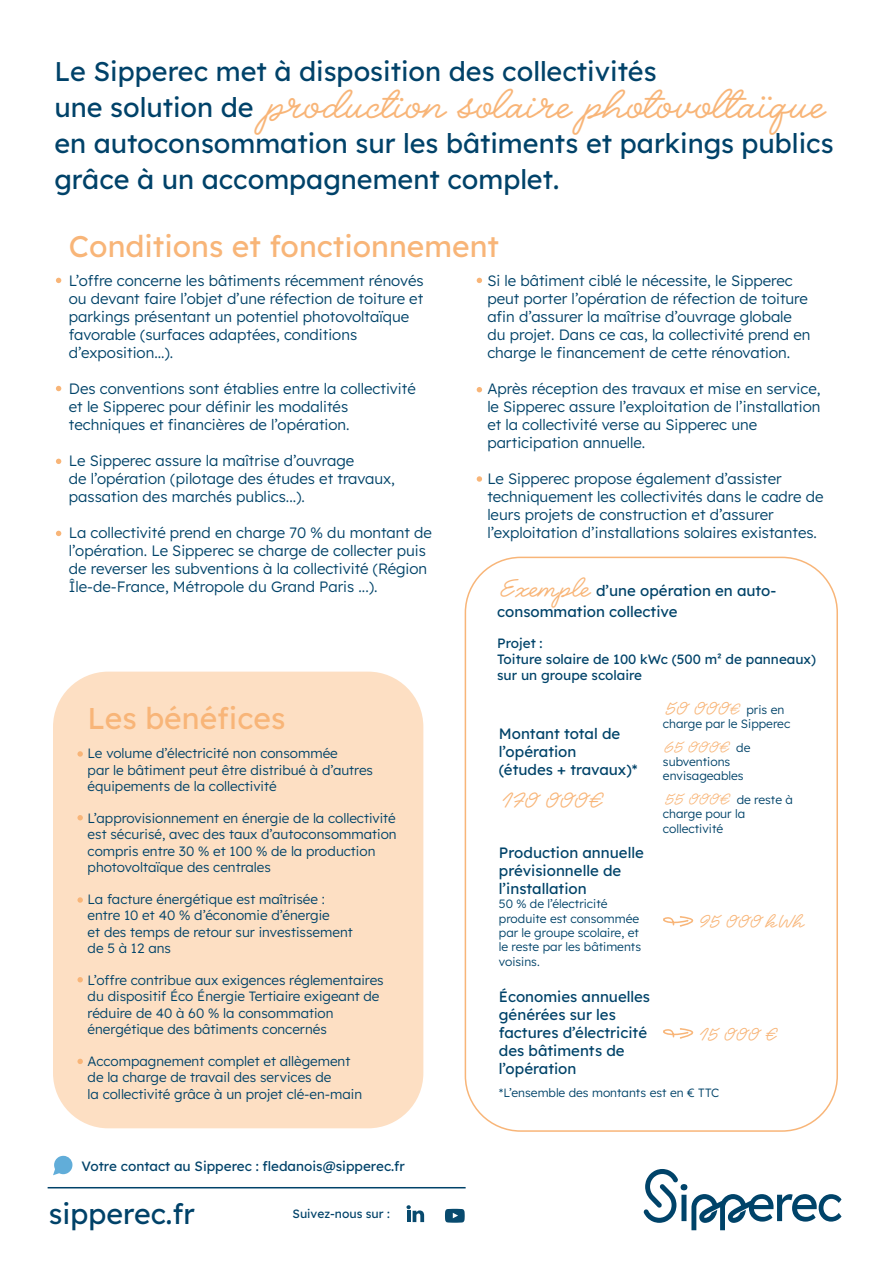
<style>
.page{position:relative;width:893px;height:1263px;background:#fff}
.page>*{position:absolute;margin:0;border:0;box-sizing:border-box;transform-origin:0 0}
.t1{font:48px "Blitz Script";color:#f8b578}
.t2{font:30px "Lexend";color:#f8b578}
.t3{font:28.5px "Lexend";color:#004269}
.t4{font:27px/36px "Lexend";color:#004269}
.t5{font:27px "Blitz Script";color:#f8b578}
.t6{font:22.5px "Blitz Script";color:#f8b578}
.t7{font:19.5px "Blitz Script";color:#f8b578}
.t8{font:300 15px/18px "Lexend Deca";color:#004369}
.t9{font:15px/18px "Lexend Deca";color:#004369}
.t10{font:15px/21px "Lexend";color:#004369}
.t11{font:200 15px/18px "Lexend";color:#004369}
.t12{font:300 13.5px/16.2px "Lexend Deca";color:#004369}
.t13{font:13.5px/16.2px "Lexend Deca";color:#004369}
.t14{font:13.5px "Lexend";color:#004269}
.t15{font:13.5px "Lexend";color:#004369}
.t16{font:300 12px/14.4px "Lexend Deca";color:#004369}
.t17{font:12px "Lexend";color:#004269}
.s1{font-family:"Lexend";font-size:27px;color:#004269}
.s2{font-family:"Blitz Script";font-size:31.5px;color:#f8b578}
.s3{font-family:"Blitz Script";font-weight:400;font-size:22.5px;color:#f8b578}
.s4{font-family:"Blitz Script";font-weight:400;font-size:19.5px;color:#f8b578}
.s5{font-family:"Lexend Deca";font-weight:300;font-size:12px;color:#004369}
</style>
<div class="page">
<div style="left:53px;top:672px;width:370px;height:456px;background:#fddfc3;border-radius:55px"></div>
<div style="left:465px;top:557px;width:373px;height:575px;border:2px solid #f8b578;border-radius:55px"></div>
<svg style="left:643px;top:1169px;width:198px;height:61px"></svg>
<svg style="left:445px;top:1209px;width:20px;height:14px"></svg>
<svg style="left:406px;top:1205px;width:18px;height:17px"></svg>
<svg style="left:53px;top:1156px;width:19px;height:19px"></svg>
<hr style="left:48px;top:1187px;width:418px;height:1px;background:#004269">
<svg style="left:663px;top:916px;width:31px;height:11px"></svg>
<svg style="left:56px;top:278px;width:5px;height:5px"></svg>
<svg style="left:56px;top:386px;width:5px;height:5px"></svg>
<svg style="left:56px;top:459px;width:5px;height:5px"></svg>
<svg style="left:56px;top:531px;width:5px;height:5px"></svg>
<svg style="left:477px;top:278px;width:5px;height:5px"></svg>
<svg style="left:477px;top:476px;width:5px;height:6px"></svg>
<svg style="left:77px;top:751px;width:6px;height:6px"></svg>
<svg style="left:77px;top:897px;width:6px;height:6px"></svg>
<svg style="left:77px;top:815px;width:6px;height:5px"></svg>
<svg style="left:663px;top:1028px;width:31px;height:11px"></svg>
<svg style="left:477px;top:387px;width:5px;height:5px"></svg>
<svg style="left:77px;top:1059px;width:6px;height:5px"></svg>
<svg style="left:77px;top:977px;width:6px;height:5px"></svg>
<p class="t4" style="left:54px;top:51px;width:604px">Le Sipperec met à disposition des collectivités</p>
<p class="t1" style="left:54px;top:80px;width:769px"><span class="s1">une solution de</span> production solaire photovoltaïque</p>
<p class="t4" style="left:54px;top:123px;width:781px">en autoconsommation sur les bâtiments et parkings publics grâce à un accompagnement complet.</p>
<p class="t2" style="left:69px;top:224px;width:432px">Conditions et fonctionnement</p>
<p class="t8" style="left:69px;top:271px;width:356px">L’offre concerne les bâtiments récemment rénovés ou devant faire l’objet d’une réfection de toiture et parkings présentant un potentiel photovoltaïque favorable (surfaces adaptées, conditions</p>
<p class="t8" style="left:69px;top:343px;width:106px">d’exposition...).</p>
<p class="t8" style="left:69px;top:379px;width:348px">Des conventions sont établies entre la collectivité et le Sipperec pour définir les modalités techniques et financières de l’opération.</p>
<p class="t8" style="left:69px;top:451px;width:328px">Le Sipperec assure la maîtrise d’ouvrage<br>de l’opération (pilotage des études et travaux, passation des marchés publics...).</p>
<p class="t8" style="left:69px;top:523px;width:365px">La collectivité prend en charge 70 % du montant de l’opération. Le Sipperec se charge de collecter puis de reverser les subventions à la collectivité (Région Île-de-France, Métropole du Grand Paris ...).</p>
<p class="t2" style="left:88px;top:696px;width:199px">Les bénéfices</p>
<p class="t12" style="left:88px;top:744px;width:287px">Le volume d’électricité non consommée<br>par le bâtiment peut être distribué à d’autres équipements de la collectivité</p>
<p class="t12" style="left:88px;top:809px;width:311px;text-align:justify">L’approvisionnement en énergie de la collectivité est sécurisé, avec des taux d’autoconsommation compris entre 30 % et 100 % de la production</p>
<p class="t12" style="left:88px;top:858px;width:185px">photovoltaïque des centrales</p>
<p class="t12" style="left:88px;top:890px;width:267px">La facture énergétique est maîtrisée : entre 10 et 40 % d’économie d’énergie<br>et des temps de retour sur investissement de 5 à 12 ans</p>
<p class="t12" style="left:88px;top:971px;width:298px">L’offre contribue aux exigences réglementaires du dispositif Éco Énergie Tertiaire exigeant de réduire de 40 à 60 % la consommation énergétique des bâtiments concernés</p>
<p class="t12" style="left:88px;top:1052px;width:276px">Accompagnement complet et allègement de la charge de travail des services de<br>la collectivité grâce à un projet clé-en-main</p>
<p class="t14" style="left:82px;top:1156px;width:325px">Votre contact au Sipperec : fledanois@sipperec.fr</p>
<p class="t3" style="left:49px;top:1193px;width:148px">sipperec.fr</p>
<p class="t17" style="left:293px;top:1205px;width:99px">Suivez-nous sur :</p>
<p class="t8" style="left:487px;top:271px;width:325px">Si le bâtiment ciblé le nécessite, le Sipperec peut porter l’opération de réfection de toiture afin d’assurer la maîtrise d’ouvrage globale du projet. Dans ce cas, la collectivité prend en charge le financement de cette rénovation.</p>
<p class="t8" style="left:487px;top:379px;width:335px">Après réception des travaux et mise en service, le Sipperec assure l’exploitation de l’installation et la collectivité verse au Sipperec une participation annuelle.</p>
<p class="t8" style="left:487px;top:469px;width:338px">Le Sipperec propose également d’assister techniquement les collectivités dans le cadre de leurs projets de construction et d’assurer l’exploitation d’installations solaires existantes.</p>
<p class="t10" style="left:497px;top:579px;width:281px"><span class="s2">Exemple</span> d’une opération en auto&shy;consommation collective</p>
<p class="t15" style="left:497px;top:633px;width:47px">Projet :</p>
<p class="t13" style="left:497px;top:650px;width:320px">Toiture solaire de 100 kWc (500 m² de panneaux) sur un groupe scolaire</p>
<p class="t11" style="left:499px;top:724px;width:140px">Montant total de l’opération<br>(études + travaux)*</p>
<p class="t5" style="left:499px;top:786px;width:103px">170 000€</p>
<p class="t9" style="left:499px;top:842px;width:146px">Production annuelle prévisionnelle de l’installation</p>
<p class="t16" style="left:499px;top:896px;width:144px">50 % de l’électricité produite est consommée par le groupe scolaire, et le reste par les bâtiments voisins.</p>
<p class="t9" style="left:499px;top:986px;width:153px">Économies annuelles générées sur les factures d’électricité des bâtiments de l’opération</p>
<p class="t16" style="left:663px;top:702px;width:129px"><span class="s3">50 000</span><span class="s4">€</span> pris en charge par le Sipperec</p>
<p class="t7" style="left:663px;top:737px;width:89px">65 000€ <span class="s5">de</span></p>
<p class="t16" style="left:663px;top:754px;width:82px">subventions envisageables</p>
<p class="t16" style="left:663px;top:792px;width:131px"><span class="s4">55 000€</span> de reste à charge pour la collectivité</p>
<p class="t6" style="left:697px;top:909px;width:107px">95 000 kWh</p>
<p class="t6" style="left:697px;top:1023px;width:80px">15 000 €</p>
<p class="t16" style="left:499px;top:1085px;width:222px">*L’ensemble des montants est en € TTC</p>
</div>
